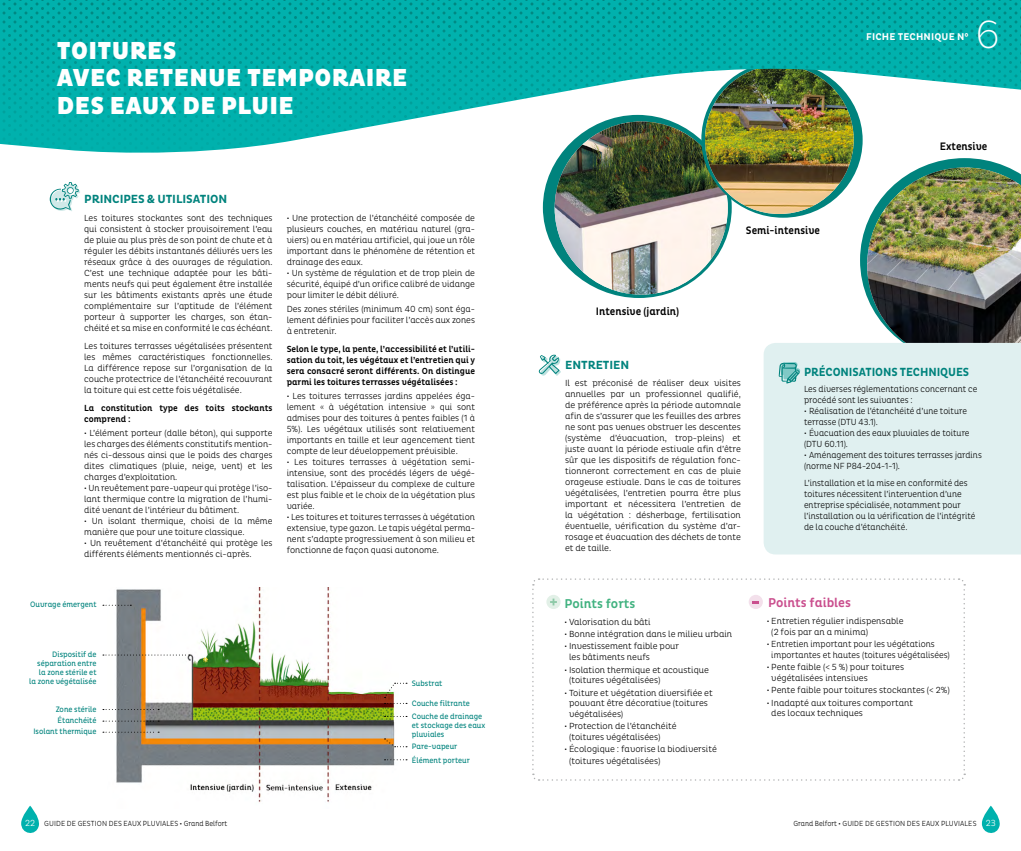
<style>
.page{position:relative;width:1021px;height:851px;background:#fff}
.page>*{position:absolute;margin:0;border:0;box-sizing:border-box;transform-origin:0 0}
.t1{font:200 40px "Pluto Cond";color:#fff}
.t2{font:900 25px/27.5px "Pluto Cond";letter-spacing:.015em;color:#fff}
.t3{font:500 13px "Pluto Cond";color:#ca4f8e}
.t4{font:500 13px "Pluto Cond";color:#41b280}
.t5{font:700 12px "Pluto Cond";letter-spacing:-.005em;color:#00837d}
.t6{font:700 12px "Pluto Cond";letter-spacing:-.005em;color:#00837d;scale:.95 1}
.t7{font:500 11px "Pluto Cond";color:#000;scale:.95 1}
.t8{font:700 10px "Pluto Cond";letter-spacing:.015em;color:#fff}
.t9{font:300 9px/11px "Pluto Cond";color:#000;text-align:justify}
.t10{font:300 9px/11px "Pluto Cond";color:#000;scale:.95 1}
.t11{font:500 9px/11px "Pluto Cond";color:#000}
.t12{font:8px/9px "Pluto Cond";color:#00837d;text-align:right;scale:.95 1}
.t13{font:300 7.5px "Pluto Cond";letter-spacing:.015em;color:#000;scale:.93 1}
.s1{font-size:9px;color:#fff}
.s2{font-family:"Pluto";font-weight:700}
</style>
<div class="page">
<svg style="left:21px;top:805px;width:18px;height:28px"></svg>
<svg style="left:981px;top:805px;width:19px;height:28px"></svg>
<img style="left:108px;top:587px;width:290px;height:215px">
<svg style="left:543px;top:115px;width:188px;height:183px;background:#1b8e88"></svg>
<img style="left:554px;top:121px;width:173px;height:173px;border-radius:87px">
<svg style="left:701px;top:62px;width:161px;height:156px"></svg>
<img style="left:705px;top:65px;width:148px;height:149px;border-radius:74px">
<svg style="left:860px;top:160px;width:147px;height:137px"></svg>
<img style="left:867px;top:167px;width:153px;height:176px">
<svg style="left:0;top:0;width:1020px;height:160px;fill:#00b1ad"></svg>
<svg style="left:50px;top:182px;width:30px;height:29px"></svg>
<svg style="left:538px;top:354px;width:23px;height:22px"></svg>
<div style="left:763px;top:343px;width:257px;height:211px;background:#e0f0f0"></div>
<svg style="left:778px;top:362px;width:22px;height:21px"></svg>
<svg style="left:532px;top:578px;width:433px;height:203px"></svg>
<svg style="left:384px;top:738px;width:23px;height:9px"></svg>
<svg style="left:384px;top:682px;width:23px;height:21px"></svg>
<svg style="left:384px;top:759px;width:23px;height:1px"></svg>
<svg style="left:103px;top:731px;width:56px;height:1px"></svg>
<svg style="left:103px;top:720px;width:56px;height:1px"></svg>
<svg style="left:103px;top:709px;width:56px;height:1px"></svg>
<svg style="left:103px;top:604px;width:28px;height:1px"></svg>
<svg style="left:103px;top:654px;width:87px;height:1px"></svg>
<svg style="left:384px;top:715px;width:14px;height:1px"></svg>
<h2 class="t2" style="left:57px;top:37px;width:352px">TOITURES<br>AVEC RETENUE TEMPORAIRE<br>DES EAUX DE PLUIE</h2>
<h3 class="t5" style="left:84px;top:192px;width:144px">PRINCIPES &amp; UTILISATION</h3>
<p class="t9" style="left:84px;top:212px;width:190px">Les toitures stockantes sont des techniques qui consistent à stocker provisoirement l’eau de pluie au plus près de son point de chute et à réguler les débits instantanés délivrés vers les réseaux grâce à des ouvrages de régulation.<br>C’est une technique adaptée pour les bâti&shy;ments neufs qui peut également être installée sur les bâtiments existants après une étude complémentaire sur l’aptitude de l’élément porteur à supporter les charges, son étan&shy;chéité et sa mise en conformité le cas échéant.</p>
<p class="t9" style="left:84px;top:340px;width:190px">Les toitures terrasses végétalisées présentent les mêmes caractéristiques fonctionnelles.<br>La différence repose sur l’organisation de la couche protectrice de l’étanchéité recouvrant la toiture qui est cette fois végétalisée.</p>
<p class="t11" style="left:84px;top:403px;width:190px">La constitution type des toits stockants comprend :</p>
<p class="t9" style="left:84px;top:427px;width:190px">• L’élément porteur (dalle béton), qui supporte les charges des éléments constitutifs mention&shy;nés ci-dessous ainsi que le poids des charges dites climatiques (pluie, neige, vent) et les charges d’exploitation.</p>
<p class="t9" style="left:84px;top:482px;width:190px">• Un revêtement pare-vapeur qui protège l’iso&shy;lant thermique contre la migration de l’humi&shy;dité venant de l’intérieur du bâtiment.</p>
<p class="t9" style="left:84px;top:515px;width:190px">• Un isolant thermique, choisi de la même manière que pour une toiture classique.</p>
<p class="t9" style="left:84px;top:537px;width:190px">• Un revêtement d’étanchéité qui protège les différents éléments mentionnés ci-après.</p>
<p class="t9" style="left:287px;top:212px;width:190px">• Une protection de l’étanchéité composée de plusieurs couches, en matériau naturel (gra&shy;viers) ou en matériau artificiel, qui joue un rôle important dans le phénomène de rétention et drainage des eaux.</p>
<p class="t9" style="left:287px;top:267px;width:190px">• Un système de régulation et de trop plein de sécurité, équipé d’un orifice calibré de vidange pour limiter le débit délivré.</p>
<p class="t9" style="left:287px;top:303px;width:190px">Des zones stériles (minimum 40 cm) sont éga&shy;lement définies pour faciliter l’accès aux zones à entretenir.</p>
<p class="t11" style="left:287px;top:343px;width:190px;text-align:justify">Selon le type, la pente, l’accessibilité et l’utili&shy;sation du toit, les végétaux et l’entretien qui y sera consacré seront différents. On distingue parmi les toitures terrasses végétalisées :</p>
<p class="t9" style="left:287px;top:390px;width:190px">• Les toitures terrasses jardins appelées éga&shy;lement « à végétation intensive » qui sont admises pour des toitures à pentes faibles (1 à 5%). Les végétaux utilisés sont relativement importants en taille et leur agencement tient compte de leur développement prévisible.</p>
<p class="t9" style="left:287px;top:456px;width:190px">• Les toitures terrasses à végétation semi&shy;intensive, sont des procédés légers de végé&shy;talisation. L’épaisseur du complexe de culture est plus faible et le choix de la végétation plus variée.</p>
<p class="t9" style="left:287px;top:511px;width:190px">• Les toitures et toitures terrasses à végétation extensive, type gazon. Le tapis végétal perma&shy;nent s’adapte progressivement à son milieu et fonctionne de façon quasi autonome.</p>
<p class="t12" style="left:30px;top:600px;width:71px">Ouvrage émergent</p>
<p class="t12" style="left:29px;top:650px;width:72px">Dispositif de séparation entre la zone stérile et<br>la zone végétalisée</p>
<p class="t12" style="left:56px;top:704px;width:44px">Zone stérile</p>
<p class="t12" style="left:58px;top:716px;width:42px">Étanchéité</p>
<p class="t12" style="left:33px;top:727px;width:68px">Isolant thermique</p>
<p class="t12" style="left:412px;top:679px;width:34px">Substrat</p>
<p class="t12" style="left:412px;top:699px;width:63px">Couche filtrante</p>
<p class="t12" style="left:412px;top:712px;width:79px;text-align:left">Couche de drainage et stockage des eaux pluviales</p>
<p class="t12" style="left:412px;top:741px;width:49px">Pare-vapeur</p>
<p class="t12" style="left:412px;top:755px;width:63px">Élément porteur</p>
<p class="t8" style="left:866px;top:31px;width:104px">FICHE TECHNIQUE N°</p>
<h1 class="t1" style="left:975px;top:12px;width:26px">6</h1>
<p class="t7" style="left:596px;top:305px;width:89px">Intensive (jardin)</p>
<p class="t7" style="left:746px;top:224px;width:79px">Semi-intensive</p>
<p class="t7" style="left:939px;top:140px;width:52px">Extensive</p>
<h3 class="t5" style="left:565px;top:358px;width:66px">ENTRETIEN</h3>
<p class="t9" style="left:565px;top:377px;width:177px">Il est préconisé de réaliser deux visites annuelles par un professionnel qualifié, de préférence après la période automnale afin de s’assurer que les feuilles des arbres ne sont pas venues obstruer les descentes (système d’évacuation, trop-pleins) et juste avant la période estivale afin d’être sûr que les dispositifs de régulation fonc&shy;tionneront correctement en cas de pluie orageuse estivale. Dans le cas de toitures végétalisées, l’entretien pourra être plus important et nécessitera l’entretien de la végétation : désherbage, fertilisation éventuelle, vérification du système d’ar&shy;rosage et évacuation des déchets de tonte et de taille.</p>
<h3 class="t4" style="left:564px;top:595px;width:72px">Points forts</h3>
<p class="t9" style="left:564px;top:616px;width:88px">• Valorisation du bâti</p>
<p class="t9" style="left:564px;top:628px;width:169px">• Bonne intégration dans le milieu urbain</p>
<p class="t9" style="left:569px;top:641px;width:112px;text-indent:-5px">• Investissement faible pour les bâtiments neufs</p>
<p class="t9" style="left:569px;top:664px;width:141px;text-indent:-5px">• Isolation thermique et acoustique (toitures végétalisées)</p>
<p class="t9" style="left:569px;top:687px;width:145px;text-align:left;text-indent:-5px">• Toiture et végétation diversifiée et pouvant être décorative (toitures végétalisées)</p>
<p class="t9" style="left:569px;top:720px;width:109px;text-indent:-5px">• Protection de l’étanchéité (toitures végétalisées)</p>
<p class="t9" style="left:569px;top:743px;width:149px;line-height:11.4px;text-indent:-5px">• Écologique : favorise la biodiversité (toitures végétalisées)</p>
<h3 class="t6" style="left:804px;top:364px;width:175px">PRÉCONISATIONS TECHNIQUES</h3>
<p class="t10" style="left:804px;top:384px;width:184px">Les diverses réglementations concernant ce procédé sont les suivantes :</p>
<p class="t10" style="left:804px;top:405px;width:173px">• Réalisation de l’étanchéité d’une toiture terrasse (DTU 43.1).</p>
<p class="t10" style="left:804px;top:427px;width:176px">• Évacuation des eaux pluviales de toiture (DTU 60.11).</p>
<p class="t10" style="left:804px;top:449px;width:189px">• Aménagement des toitures terrasses jardins (norme NF P84-204-1-1).</p>
<p class="t10" style="left:804px;top:477px;width:182px">L’installation et la mise en conformité des toitures nécessitent l’intervention d’une entreprise spécialisée, notamment pour l’installation ou la vérification de l’intégrité de la couche d’étanchéité.</p>
<h3 class="t3" style="left:768px;top:595px;width:84px">Points faibles</h3>
<p class="t9" style="left:771px;top:615px;width:134px;text-indent:-5px">• Entretien régulier indispensable (2 fois par an a minima)</p>
<p class="t9" style="left:771px;top:638px;width:180px;text-indent:-5px">• Entretien important pour les végétations importantes et hautes (toitures végétalisées)</p>
<p class="t9" style="left:771px;top:662px;width:134px;text-indent:-5px">• Pente faible (&lt; 5 %) pour toitures végétalisées intensives</p>
<p class="t9" style="left:766px;top:684px;width:185px">• Pente faible pour toitures stockantes (&lt; 2%)</p>
<p class="t9" style="left:771px;top:697px;width:143px;text-indent:-5px">• Inadapté aux toitures comportant des locaux techniques</p>
<p class="t13" style="left:25px;top:819px;width:219px"><span class="s1">22</span> GUIDE DE GESTION DES EAUX PLUVIALES <span class="s2">∙</span> Grand Belfort</p>
<p class="t13" style="left:793px;top:819px;width:219px">Grand Belfort <span class="s2">∙</span> GUIDE DE GESTION DES EAUX PLUVIALES <span class="s1">23</span></p>
</div>
